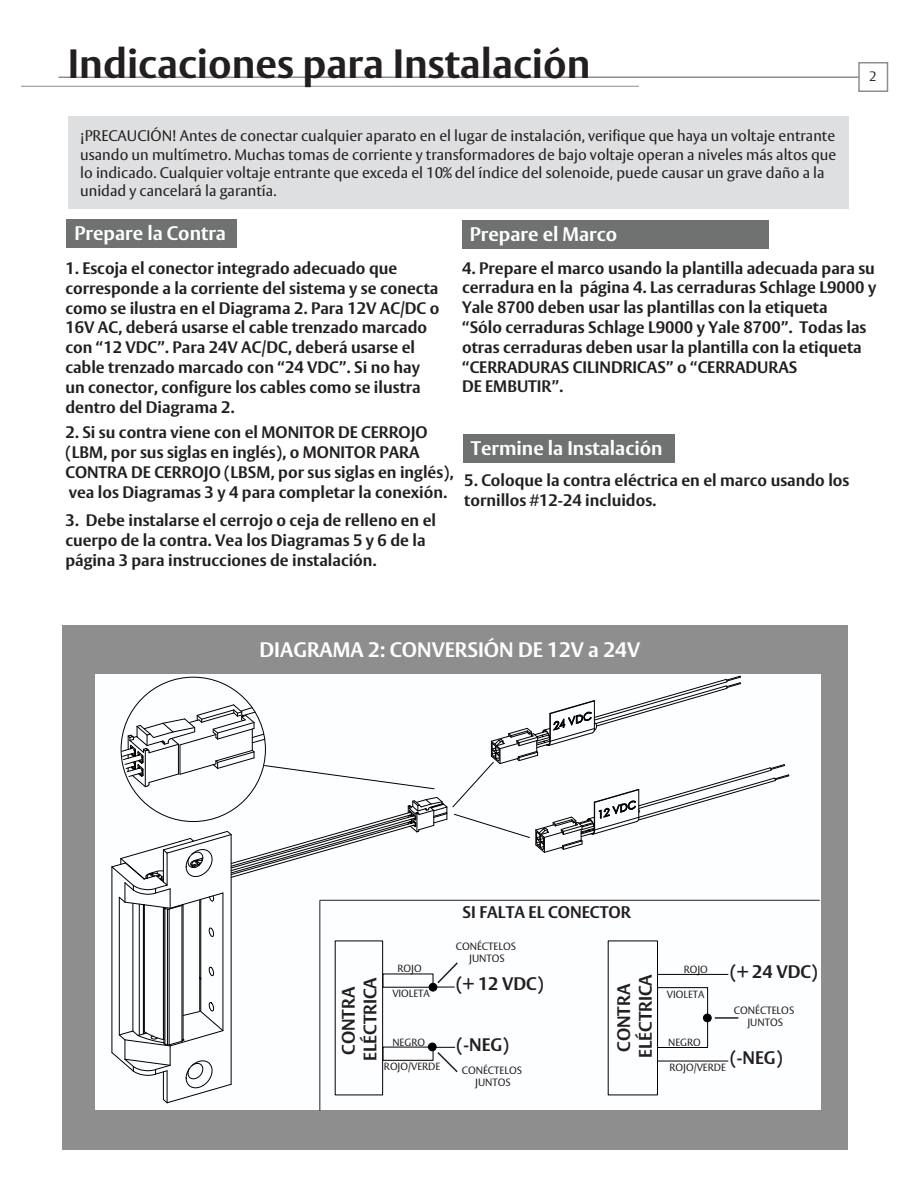
<style>
.page{position:relative;width:918px;height:1188px;background:#fff}
.page>*{position:absolute;margin:0;border:0;box-sizing:border-box;transform-origin:0 0}
.t1{font:700 40.5px "ASSA Vesta";color:#231f20}
.t2{font:700 20.85px "ASSA Vesta";color:#fff}
.t3{font:700 19.5px "ASSA Vesta";color:#fff}
.t4{font:700 18px/21.6px "ASSA Vesta";color:#231f20;text-align:center}
.t5{font:700 16.65px "ASSA Vesta";color:#231f20}
.t6{font:700 16.5px/19.8px "ASSA Vesta";color:#231f20}
.t7{font:15.15px/18.3px "ASSA Vesta";color:#231f20}
.t8{font:300 13.5px "ASSA Vesta";color:#231f20}
.t9{font:10.5px/12.6px "ASSA Vesta";color:#231f20;text-align:center}
.t10{font:10.35px "ASSA Vesta";color:#231f20}
</style>
<div class="page">
<hr style="left:58px;top:77px;width:816px;height:1px;background:#8e8e8e">
<div style="left:858px;top:62px;width:30px;height:30px;background:#fff;border:2px solid #8e8e8e"></div>
<hr style="left:21px;top:86px;width:618px;height:1px;background:#8e8e8e">
<div style="left:462px;top:221px;width:307px;height:28px;background:#707171"></div>
<div style="left:67px;top:220px;width:170px;height:28px;background:#707171"></div>
<div style="left:463px;top:435px;width:211px;height:28px;background:#707171"></div>
<div style="left:68px;top:116px;width:781px;height:93px;background:#dedfe0"></div>
<div style="left:62px;top:625px;width:786px;height:525px;background:#8e8e8e"></div>
<div style="left:95px;top:674px;width:726px;height:436px;background:#fdfeff"></div>
<hr style="left:164px;top:908px;width:1px;height:135px;background:#000">
<hr style="left:167px;top:909px;width:1px;height:136px;background:#000">
<hr style="left:165px;top:909px;width:1px;height:135px;background:#000">
<hr style="left:169px;top:909px;width:1px;height:136px;background:#000">
<hr style="left:182px;top:906px;width:1px;height:135px;background:#000">
<hr style="left:183px;top:905px;width:1px;height:134px;background:#000">
<hr style="left:231px;top:835px;width:1px;height:249px;background:#000">
<hr style="left:223px;top:893px;width:1px;height:138px;background:#000">
<hr style="left:119px;top:897px;width:1px;height:138px;background:#000">
<hr style="left:112px;top:867px;width:1px;height:186px;background:#000">
<hr style="left:133px;top:903px;width:1px;height:128px;background:#000">
<svg style="left:209px;top:967px;width:5px;height:9px"></svg>
<svg style="left:209px;top:927px;width:5px;height:10px"></svg>
<hr style="left:200px;top:978px;width:1px;height:33px;background:#000">
<hr style="left:200px;top:900px;width:1px;height:80px;background:#000">
<hr style="left:199px;top:977px;width:1px;height:35px;background:#000">
<hr style="left:199px;top:900px;width:1px;height:79px;background:#000">
<hr style="left:139px;top:904px;width:1px;height:131px;background:#000">
<hr style="left:163px;top:907px;width:1px;height:133px;background:#000">
<hr style="left:144px;top:905px;width:1px;height:127px;background:#000">
<hr style="left:143px;top:905px;width:1px;height:129px;background:#000">
<svg style="left:111px;top:675px;width:678px;height:235px"></svg>
<svg style="left:111px;top:1002px;width:121px;height:102px"></svg>
<div style="left:383px;top:1047px;width:50px;height:14px;border:1px solid #000"></div>
<div style="left:657px;top:987px;width:51px;height:61px;border:1px solid #000"></div>
<hr style="left:658px;top:974px;width:70px;height:1px;background:#000">
<hr style="left:658px;top:1061px;width:70px;height:1px;background:#000">
<hr style="left:319px;top:900px;width:1px;height:211px;background:#231f20">
<hr style="left:320px;top:900px;width:500px;height:1px;background:#231f20">
<div style="left:703px;top:1014px;width:8px;height:8px;background:#000;border-radius:50%"></div>
<div style="left:703px;top:1014px;width:9px;height:8px;border:1px solid #000;border-radius:50%"></div>
<div style="left:335px;top:941px;width:48px;height:154px;border:1px solid #000"></div>
<div style="left:608px;top:941px;width:50px;height:154px;border:1px solid #000"></div>
<div style="left:429px;top:983px;width:8px;height:8px;background:#000;border-radius:50%"></div>
<div style="left:429px;top:983px;width:8px;height:8px;border:1px solid #000;border-radius:50%"></div>
<div style="left:428px;top:1043px;width:8px;height:8px;background:#000;border-radius:50%"></div>
<div style="left:428px;top:1043px;width:8px;height:8px;border:1px solid #000;border-radius:50%"></div>
<svg style="left:433px;top:962px;width:25px;height:26px"></svg>
<svg style="left:433px;top:1047px;width:25px;height:26px"></svg>
<hr style="left:715px;top:1017px;width:23px;height:2px;background:#231f20">
<h1 class="t1" style="left:68px;top:39px;width:524px">Indicaciones para Instalación</h1>
<p class="t7" style="left:80px;top:128px;width:757px">¡PRECAUCIÓN! Antes de conectar cualquier aparato en el lugar de instalación, verifique que haya un voltaje entrante usando un multímetro. Muchas tomas de corriente y transformadores de bajo voltaje operan a niveles más altos que lo indicado. Cualquier voltaje entrante que exceda el 10% del índice del solenoide, puede causar un grave daño a la unidad y cancelará la garantía.</p>
<p class="t3" style="left:470px;top:222px;width:149px">Prepare el Marco</p>
<p class="t3" style="left:75px;top:221px;width:153px">Prepare la Contra</p>
<p class="t8" style="left:869px;top:69px;width:9px">2</p>
<p class="t6" style="left:65px;top:259px;width:375px">1. Escoja el conector integrado adecuado que corresponde a la corriente del sistema y se conecta como se ilustra en el Diagrama 2. Para 12V AC/DC o 16V AC, deberá usarse el cable trenzado marcado con “12 VDC”. Para 24V AC/DC, deberá usarse el cable trenzado marcado con “24 VDC”. Si no hay un conector, configure los cables como se ilustra dentro del Diagrama 2.</p>
<p class="t6" style="left:65px;top:423px;width:390px">2. Si su contra viene con el MONITOR DE CERROJO (LBM, por sus siglas en inglés), o MONITOR PARA CONTRA DE CERROJO (LBSM, por sus siglas en inglés), vea los Diagramas 3 y 4 para completar la conexión.</p>
<p class="t6" style="left:65px;top:511px;width:372px">3. Debe instalarse el cerrojo o ceja de relleno en el cuerpo de la contra. Vea los Diagramas 5 y 6 de la página 3 para instrucciones de instalación.</p>
<p class="t6" style="left:462px;top:258px;width:416px">4. Prepare el marco usando la plantilla adecuada para su cerradura en la página 4. Las cerraduras Schlage L9000 y Yale 8700 deben usar las plantillas con la etiqueta<br>“Sólo cerraduras Schlage L9000 y Yale 8700”. Todas las otras cerraduras deben usar la plantilla con la etiqueta “CERRADURAS CILINDRICAS” o “CERRADURAS<br>DE EMBUTIR”.</p>
<p class="t3" style="left:471px;top:436px;width:193px">Termine la Instalación</p>
<p class="t6" style="left:464px;top:471px;width:387px">5. Coloque la contra eléctrica en el marco usando los tornillos #12-24 incluidos.</p>
<p class="t2" style="left:260px;top:637px;width:382px">DIAGRAMA 2: CONVERSIÓN DE 12V a 24V</p>
<p class="t4" style="left:339px;top:1061px;width:85px;rotate:-90deg">CONTRA<br>ELÉCTRICA</p>
<p class="t10" style="left:398px;top:962px;width:26px">ROJO</p>
<p class="t10" style="left:392px;top:987px;width:39px">VIOLETA</p>
<p class="t10" style="left:392px;top:1037px;width:34px">NEGRO</p>
<p class="t10" style="left:384px;top:1060px;width:58px">ROJO/VERDE</p>
<p class="t5" style="left:463px;top:902px;width:170px">SI FALTA EL CONECTOR</p>
<p class="t9" style="left:456px;top:940px;width:62px">CONÉCTELOS<br>JUNTOS</p>
<p class="t4" style="left:456px;top:973px;width:89px">(+ 12 VDC)</p>
<p class="t4" style="left:457px;top:1034px;width:54px">(-NEG)</p>
<p class="t9" style="left:462px;top:1064px;width:62px">CONÉCTELOS<br>JUNTOS</p>
<p class="t4" style="left:614px;top:1058px;width:85px;rotate:-90deg">CONTRA<br>ELÉCTRICA</p>
<p class="t10" style="left:684px;top:963px;width:26px">ROJO</p>
<p class="t10" style="left:667px;top:988px;width:39px">VIOLETA</p>
<p class="t10" style="left:668px;top:1036px;width:34px">NEGRO</p>
<p class="t4" style="left:730px;top:962px;width:89px">(+ 24 VDC)</p>
<p class="t9" style="left:734px;top:1004px;width:62px">CONÉCTELOS<br>JUNTOS</p>
<p class="t4" style="left:730px;top:1048px;width:54px">(-NEG)</p>
<p class="t10" style="left:670px;top:1061px;width:58px">ROJO/VERDE</p>
</div>
